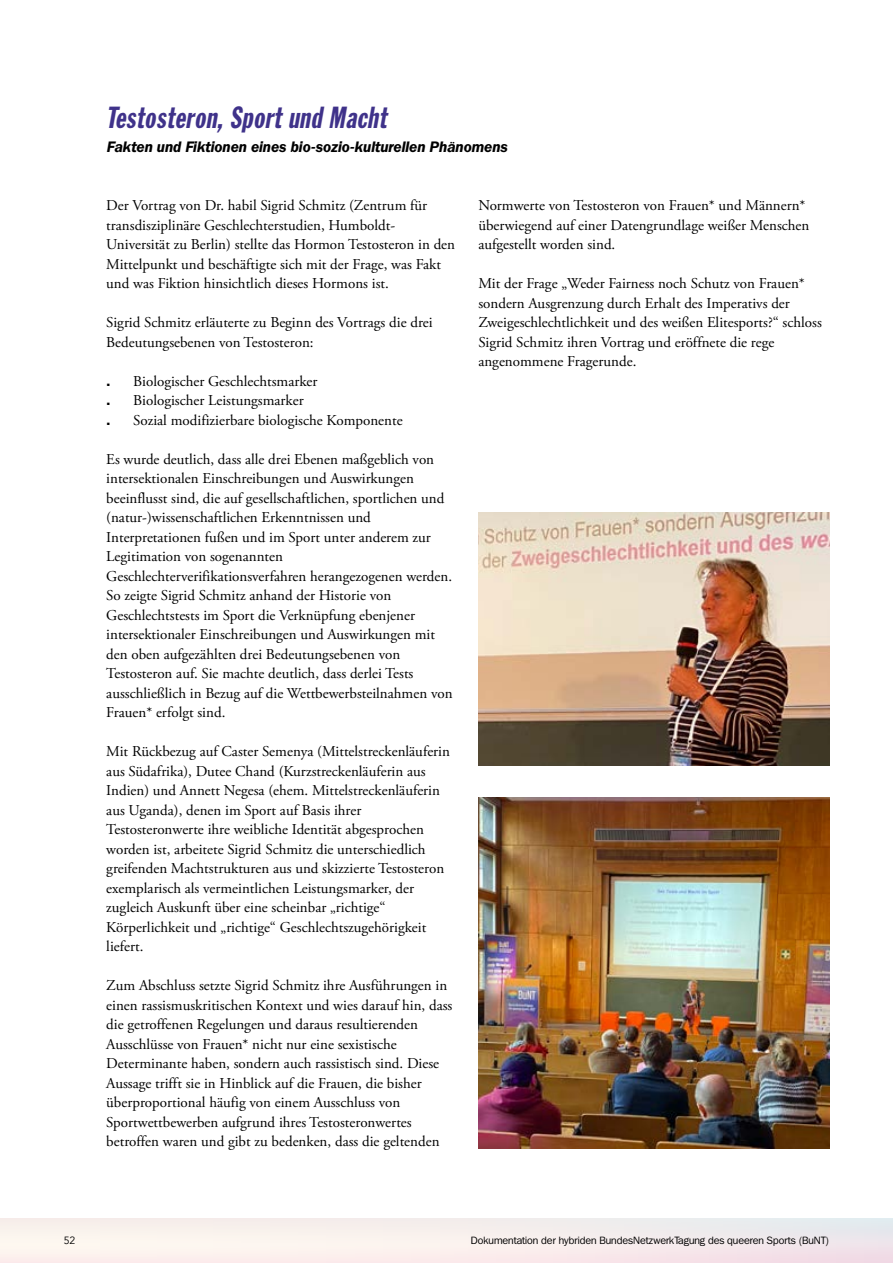
<style>
.page{position:relative;width:893px;height:1263px;background:#fff}
.page>*{position:absolute;margin:0;border:0;box-sizing:border-box;transform-origin:0 0}
.H2_franklin_14_lila{font:italic 30px "Franklin Gothic Std Extra Cond";color:#3f328a}
.p_einfacher_Fliesste{font:15px/19.5px "Adobe Garamond Pro";color:#000}
._1_aufzählung{font:15px "Adobe Garamond Pro";color:#000}
.H3_frank_10_black{font:italic 600 15px "Franklin ITCBQ";color:#000}
._1_aufzählung-2{font:600 15px "ITC Franklin Gothic Std";color:#000}
.t1{font:10.5px "Franklin ITCBQ";color:#000}
.t2{font:10.5px "Avenir";color:#000}
</style>
<div class="page">
<div style="left:0;top:1218px;width:893px;height:45px;background:linear-gradient(to right,#fff6ee,#eee6eb)"></div>
<img style="left:478px;top:797px;width:351px;height:351px">
<img style="left:478px;top:512px;width:351px;height:254px">
<p class="H2_franklin_14_lila" style="left:106px;top:101px;width:287px">Testosteron,Sportund Macht</p>
<p class="H3_frank_10_black" style="left:106px;top:138px;width:403px">Fakten und Fiktionen eines bio-sozio-kulturellen Phänomens</p>
<p class="p_einfacher_Fliesste" style="left:106px;top:196px;width:350px">Der Vortrag von Dr. habil Sigrid Schmitz (Zentrum für transdisziplinäre Geschlechterstudien, Humboldt-Universität zu Berlin) stellte das Hormon Testosteron in den Mittelpunkt und beschäftigte sich mit der Frage, was Fakt und was Fiktion hinsichtlich dieses Hormons ist.</p>
<p class="p_einfacher_Fliesste" style="left:106px;top:313px;width:328px">Sigrid Schmitz erläuterte zu Beginn des Vortrags die drei<br>Bedeutungsebenen von Testosteron:</p>
<p class="_1_aufzählung-2" style="left:106px;top:371px;width:6px">.</p>
<p class="_1_aufzählung" style="left:133px;top:372px;width:186px">Biologischer Geschlechtsmarker</p>
<p class="_1_aufzählung-2" style="left:106px;top:391px;width:6px">.</p>
<p class="_1_aufzählung" style="left:133px;top:391px;width:172px">Biologischer Leistungsmarker</p>
<p class="_1_aufzählung-2" style="left:106px;top:410px;width:6px">.</p>
<p class="_1_aufzählung" style="left:133px;top:411px;width:271px">Sozial modifizierbare biologische Komponente</p>
<p class="p_einfacher_Fliesste" style="left:106px;top:450px;width:348px">Es wurde deutlich, dass alle drei Ebenen maßgeblich von intersektionalen Einschreibungen und Auswirkungen beeinflusst sind, die auf gesellschaftlichen, sportlichen und (natur-)wissenschaftlichen Erkenntnissen und Interpretationen fußen und im Sport unter anderem zur Legitimation von sogenannten Geschlechterverifikationsverfahren herangezogenen werden.<br>So zeigte Sigrid Schmitz anhand der Historie von Geschlechtstests im Sport die Verknüpfung ebenjener intersektionaler Einschreibungen und Auswirkungen mit den oben aufgezählten drei Bedeutungsebenen von Testosteron auf. Sie machte deutlich, dass derlei Tests ausschließlich in Bezug auf die Wettbewerbsteilnahmen von Frauen* erfolgt sind.</p>
<p class="p_einfacher_Fliesste" style="left:106px;top:742px;width:345px">Mit Rückbezug auf Caster Semenya (Mittelstreckenläuferin aus Südafrika), Dutee Chand (Kurzstreckenläuferin aus Indien) und Annett Negesa (ehem. Mittelstreckenläuferin aus Uganda), denen im Sport auf Basis ihrer Testosteronwerte ihre weibliche Identität abgesprochen worden ist, arbeitete Sigrid Schmitz die unterschiedlich greifenden Machtstrukturen aus und skizzierte Testosteron exemplarisch als vermeintlichen Leistungsmarker, der zugleich Auskunft über eine scheinbar „richtige“ Körperlichkeit und „richtige“ Geschlechtszugehörigkeit liefert.</p>
<p class="p_einfacher_Fliesste" style="left:106px;top:976px;width:348px">Zum Abschluss setzte Sigrid Schmitz ihre Ausführungen in einen rassismuskritischen Kontext und wies darauf hin, dass die getroffenen Regelungen und daraus resultierenden Ausschlüsse von Frauen* nicht nur eine sexistische Determinante haben, sondern auch rassistisch sind. Diese Aussage trifft sie in Hinblick auf die Frauen, die bisher überproportional häufig von einem Ausschluss von Sportwettbewerben aufgrund ihres Testosteronwertes betroffen waren und gibt zu bedenken, dass die geltenden</p>
<p class="p_einfacher_Fliesste" style="left:478px;top:196px;width:332px">Normwerte von Testosteron von Frauen* und Männern* überwiegend auf einer Datengrundlage weißer Menschen aufgestellt worden sind.</p>
<p class="p_einfacher_Fliesste" style="left:478px;top:274px;width:345px">Mit der Frage „Weder Fairness noch Schutz von Frauen* sondern Ausgrenzung durch Erhalt des Imperativs der Zweigeschlechtlichkeit und des weißen Elitesports?“ schloss Sigrid Schmitz ihren Vortrag und eröffnete die rege angenommene Fragerunde.</p>
<p class="t2" style="left:64px;top:1234px;width:13px">52</p>
<p class="t1" style="left:471px;top:1234px;width:360px">Dokumentation der hybriden BundesNetzwerkTagung des queeren Sports (BuNT)</p>
</div>
